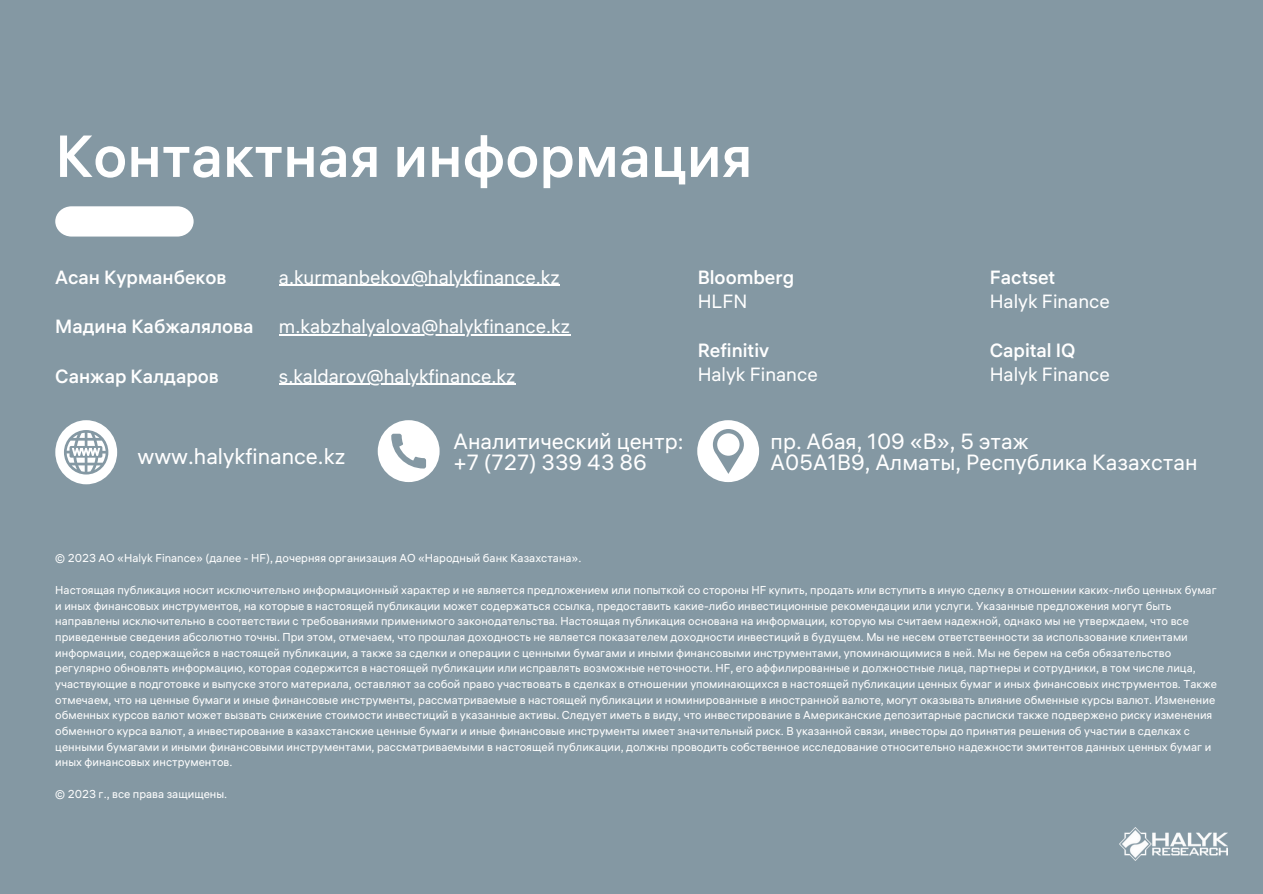
<style>
.page{position:relative;width:1263px;height:894px;background:#fff}
.page>*{position:absolute;margin:0;border:0;box-sizing:border-box;transform-origin:0 0}
.t1{font:500 58.8px "ALS Hauss";color:#fff}
.t2{font:21.9px "ALS Hauss";color:#fff}
.t3{font:19.05px "ALS Hauss";color:#fff}
.t4{font:500 19.05px "ALS Hauss";color:#fff}
.t5{font:11.4px/15.8px "ALS Hauss";color:#fff}
</style>
<div class="page">
<div style="left:0;top:0;width:1263px;height:893px;background:#8498a3"></div>
<svg style="left:55px;top:206px;width:139px;height:30px;background:#f7f8f9"></svg>
<svg style="left:378px;top:420px;width:62px;height:62px"></svg>
<svg style="left:55px;top:420px;width:62px;height:64px"></svg>
<svg style="left:697px;top:420px;width:62px;height:62px"></svg>
<img style="left:1119px;top:827px;width:108px;height:32px">
<hr style="left:279px;top:284px;width:281px;height:2px;background:#fff">
<hr style="left:279px;top:334px;width:291px;height:1px;background:#fff">
<hr style="left:279px;top:383px;width:236px;height:2px;background:#fff">
<p class="t1" style="left:55px;top:119px;width:699px">Контактная информация</p>
<p class="t4" style="left:55px;top:265px;width:173px">Асан Курманбеков</p>
<p class="t4" style="left:55px;top:314px;width:200px">Мадина Кабжалялова</p>
<p class="t4" style="left:55px;top:364px;width:165px">Санжар Калдаров</p>
<p class="t3" style="left:279px;top:265px;width:282px">a.kurmanbekov@halykfinance.kz</p>
<p class="t3" style="left:279px;top:314px;width:293px">m.kabzhalyalova@halykfinance.kz</p>
<p class="t3" style="left:279px;top:364px;width:238px">s.kaldarov@halykfinance.kz</p>
<p class="t4" style="left:698px;top:265px;width:98px">Bloomberg</p>
<p class="t3" style="left:698px;top:289px;width:51px">HLFN</p>
<p class="t4" style="left:698px;top:338px;width:73px">Refinitiv</p>
<p class="t3" style="left:698px;top:362px;width:122px">Halyk Finance</p>
<p class="t3" style="left:990px;top:362px;width:122px">Halyk Finance</p>
<p class="t4" style="left:990px;top:265px;width:67px">Factset</p>
<p class="t3" style="left:990px;top:289px;width:122px">Halyk Finance</p>
<p class="t4" style="left:990px;top:338px;width:87px">Capital IQ</p>
<p class="t2" style="left:137px;top:443px;width:209px">www.halykfinance.kz</p>
<p class="t2" style="left:453px;top:427px;width:231px">Аналитический центр:</p>
<p class="t2" style="left:453px;top:448px;width:195px">+7 (727) 339 43 86</p>
<p class="t2" style="left:771px;top:427px;width:260px">пр. Абая, 109 «В», 5 этаж</p>
<p class="t2" style="left:771px;top:448px;width:428px">A05A1B9, Алматы, Республика Казахстан</p>
<p class="t5" style="left:55px;top:550px;width:528px">© 2023 АО «Halyk Finance» (далее - HF), дочерняя организация АО «Народный банк Казахстана».</p>
<p class="t5" style="left:55px;top:581px;width:1163px">Настоящая публикация носит исключительно информационный характер и не является предложением или попыткой со стороны HF купить, продать или вступить в иную сделку в отношении каких-либо ценных бумаг и иных финансовых инструментов, на которые в настоящей публикации может содержаться ссылка, предоставить какие-либо инвестиционные рекомендации или услуги. Указанные предложения могут быть направлены исключительно в соответствии с требованиями применимого законодательства. Настоящая публикация основана на информации, которую мы считаем надежной, однако мы не утверждаем, что все приведенные сведения абсолютно точны. При этом, отмечаем, что прошлая доходность не является показателем доходности инвестиций в будущем. Мы не несем ответственности за использование клиентами информации, содержащейся в настоящей публикации, а также за сделки и операции с ценными бумагами и иными финансовыми инструментами, упоминающимися в ней. Мы не берем на себя обязательство регулярно обновлять информацию, которая содержится в настоящей публикации или исправлять возможные неточности. HF, его аффилированные и должностные лица, партнеры и сотрудники, в том числе лица, участвующие в подготовке и выпуске этого материала, оставляют за собой право участвовать в сделках в отношении упоминающихся в настоящей публикации ценных бумаг и иных финансовых инструментов. Также отмечаем, что на ценные бумаги и иные финансовые инструменты, рассматриваемые в настоящей публикации и номинированные в иностранной валюте, могут оказывать влияние обменные курсы валют. Изменение обменных курсов валют может вызвать снижение стоимости инвестиций в указанные активы. Следует иметь в виду, что инвестирование в Американские депозитарные расписки также подвержено риску изменения обменного курса валют, а инвестирование в казахстанские ценные бумаги и иные финансовые инструменты имеет значительный риск. В указанной связи, инвесторы до принятия решения об участии в сделках с ценными бумагами и иными финансовыми инструментами, рассматриваемыми в настоящей публикации, должны проводить собственное исследование относительно надежности эмитентов данных ценных бумаг и иных финансовых инструментов.</p>
<p class="t5" style="left:55px;top:785px;width:173px">© 2023 г., все права защищены.</p>
</div>
